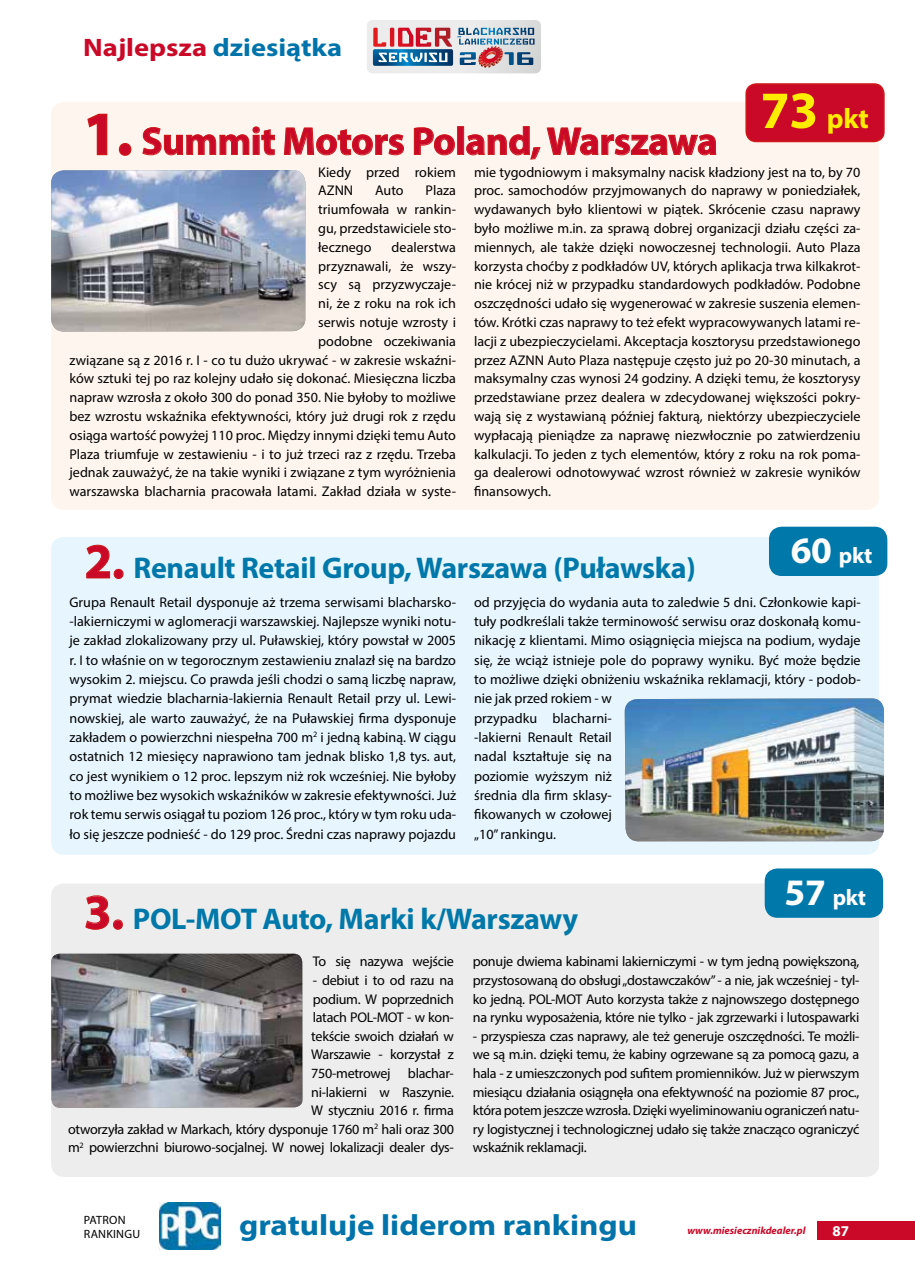
<style>
.page{position:relative;width:915px;height:1263px;background:#fff}
.page>*{position:absolute;margin:0;border:0;box-sizing:border-box;transform-origin:0 0}
.t1{font:700 39px "Myriad Pro";letter-spacing:-.01em;color:#ca0928}
.t2{font:700 30px "Myriad Pro";letter-spacing:-.01em;color:#0078aa}
.t3{font:700 29.4px "Myriad Pro";color:#0074aa;scale:1.12 1}
.t4{font:700 28.2px "Myriad Pro";color:#ffed00}
.t5{font:700 25.35px "Myriad Pro";color:#0074aa;scale:1.12 1}
.t6{font:700 22.5px "Myriad Pro";letter-spacing:-.01em;color:#fff}
.t7{font:700 15px "Myriad Pro";color:#fff}
.t8{font:14.1px/18.8px "Myriad Pro";color:#000;text-align:justify}
.t9{font:14.1px/18.6px "Myriad Pro";letter-spacing:-.02em;color:#000;text-align:right}
.t10{font:12px/13.5px "Myriad Pro";letter-spacing:.02em;color:#000}
.t11{font:italic 700 10.5px "Myriad Pro";color:#ca0928}
.s1{color:#ca0928}
.s2{font-size:61.5px}
.s3{font-size:52.65px}
.s4{font-size:49.5px;color:#ca0928}
.s5{font-size:37.5px}
</style>
<div class="page">
<div style="left:816px;top:1221px;width:98px;height:19px;background:#ca0928"></div>
<div style="left:51px;top:537px;width:827px;height:318px;background:#e6f5fe;border-radius:13px"></div>
<div style="left:51px;top:883px;width:827px;height:294px;background:#ecedec;border-radius:13px"></div>
<div style="left:768px;top:527px;width:119px;height:49px;background:#0078aa;border-radius:13px"></div>
<div style="left:764px;top:868px;width:118px;height:50px;background:#0078aa;border-radius:13px"></div>
<div style="left:51px;top:102px;width:827px;height:408px;background:#fef5ee;border-radius:13px"></div>
<svg style="left:87px;top:113px;width:21px;height:43px"></svg>
<div style="left:119px;top:143px;width:12px;height:13px;border:2px solid #cd171a;border-radius:50%"></div>
<svg style="left:142px;top:126px;width:133px;height:30px"></svg>
<svg style="left:284px;top:127px;width:120px;height:29px"></svg>
<svg style="left:413px;top:127px;width:42px;height:29px"></svg>
<div style="left:457px;top:127px;width:6px;height:27px;border:1px solid #cd171a"></div>
<svg style="left:466px;top:126px;width:74px;height:34px"></svg>
<svg style="left:546px;top:127px;width:170px;height:29px"></svg>
<svg style="left:85px;top:895px;width:24px;height:35px"></svg>
<div style="left:113px;top:920px;width:9px;height:9px;border:1px solid #cd171a;border-radius:50%"></div>
<svg style="left:86px;top:544px;width:24px;height:35px"></svg>
<div style="left:114px;top:569px;width:9px;height:9px;border:1px solid #cd171a;border-radius:50%"></div>
<img style="left:51px;top:170px;width:254px;height:162px">
<img style="left:624px;top:698px;width:259px;height:143px">
<img style="left:51px;top:954px;width:251px;height:154px">
<div style="left:746px;top:84px;width:137px;height:57px;background:#ca0928;border-radius:10px"></div>
<div style="left:745px;top:83px;width:139px;height:59px;border:2px solid #cd171a;border-radius:10px"></div>
<svg style="left:367px;top:20px;width:174px;height:53px;background:#b4b0bd"></svg>
<img style="left:160px;top:1202px;width:60px;height:47px">
<h3 class="t5" style="left:83px;top:31px;width:233px"><span class="s1">Najlepsza</span> dziesiątka</h3>
<h1 class="t1" style="left:83px;top:116px;width:636px"><span class="s2">1.</span> Summit Motors Poland, Warszawa</h1>
<h3 class="t4" style="left:760px;top:100px;width:110px"><span class="s3">73</span> pkt</h3>
<p class="t8" style="left:318px;top:162px;width:139px">Kiedy przed rokiem<br>AZNN</p>
<p class="t8" style="left:318px;top:181px;width:139px;text-indent:107px">Plaza triumfowała w rankin&shy;gu, przedstawiciele sto&shy;łecznego</p>
<p class="t8" style="left:375px;top:181px;width:30px">Auto</p>
<p class="t8" style="left:69px;top:237px;width:388px;text-align:right">dealerstwa<br>przyznawali, że wszy-<br>scy są przyzwyczaje-<br>ni, że z roku na rok ich<br>serwis notuje wzrosty i<br>podobne oczekiwania<br>związane są z 2016 r. I - co tu dużo ukrywać - w zakresie wskaźni&shy;ków sztuki tej po raz kolejny udało się dokonać. Miesięczna liczba napraw wzrosła z około 300 do ponad 350. Nie byłoby to możliwe bez wzrostu wskaźnika efektywności, który już drugi rok z rzędu osiąga wartość powyżej 110 proc. Między innymi dzięki temu Auto Plaza triumfuje w zestawieniu - i to już trzeci raz z rzędu. Trzeba jednak zauważyć, że na takie wyniki i związane z tym wyróżnienia warszawska blacharnia pracowała latami. Zakład działa w syste-</p>
<p class="t8" style="left:474px;top:162px;width:388px">mie tygodniowym i maksymalny nacisk kładziony jest na to, by 70 proc. samochodów przyjmowanych do naprawy w poniedziałek, wydawanych było klientowi w piątek. Skrócenie czasu naprawy było możliwe m.in. za sprawą dobrej organizacji działu części za&shy;miennych, ale także dzięki nowoczesnej technologii. Auto Plaza korzysta choćby z podkładów UV, których aplikacja trwa kilkakrot&shy;nie krócej niż w przypadku standardowych podkładów. Podobne oszczędności udało się wygenerować w zakresie suszenia elemen&shy;tów. Krótki czas naprawy to też efekt wypracowywanych latami re&shy;lacji z ubezpieczycielami. Akceptacja kosztorysu przedstawionego przez AZNN Auto Plaza następuje często już po 20-30 minutach, a maksymalny czas wynosi 24 godziny. A dzięki temu, że kosztorysy przedstawiane przez dealera w zdecydowanej większości pokry&shy;wają się z wystawianą później fakturą, niektórzy ubezpieczyciele wypłacają pieniądze za naprawę niezwłocznie po zatwierdzeniu kalkulacji. To jeden z tych elementów, który z roku na rok poma&shy;ga dealerowi odnotowywać wzrost również w zakresie wyników finansowych.</p>
<h2 class="t2" style="left:85px;top:548px;width:612px"><span class="s4">2.</span> Renault Retail Group, Warszawa (Puławska)</h2>
<h3 class="t6" style="left:790px;top:540px;width:83px"><span class="s5">60</span> pkt</h3>
<p class="t8" style="left:69px;top:592px;width:388px;line-height:19.4px">Grupa Renault Retail dysponuje aż trzema serwisami blacharsko--lakierniczymi w aglomeracji warszawskiej. Najlepsze wyniki notu&shy;je zakład zlokalizowany przy ul. Puławskiej, który powstał w 2005 r. I to właśnie on w tegorocznym zestawieniu znalazł się na bardzo wysokim 2. miejscu. Co prawda jeśli chodzi o samą liczbę napraw, prymat wiedzie blacharnia-lakiernia Renault Retail przy ul. Lewi&shy;nowskiej, ale warto zauważyć, że na Puławskiej firma dysponuje zakładem o powierzchni niespełna 700 m<sup>2</sup> i jedną kabiną. W ciągu ostatnich 12 miesięcy naprawiono tam jednak blisko 1,8 tys. aut, co jest wynikiem o 12 proc. lepszym niż rok wcześniej. Nie byłoby to możliwe bez wysokich wskaźników w zakresie efektywności. Już rok temu serwis osiągał tu poziom 126 proc., który w tym roku uda&shy;ło się jeszcze podnieść - do 129 proc. Średni czas naprawy pojazdu</p>
<p class="t8" style="left:474px;top:592px;width:388px;line-height:19.4px;text-align:left">od przyjęcia do wydania auta to zaledwie 5 dni. Członkowie kapi&shy;tuły podkreślali także terminowość serwisu oraz doskonałą komu&shy;nikację z klientami. Mimo osiągnięcia miejsca na podium, wydaje się, że wciąż istnieje pole do poprawy wyniku. Być może będzie to możliwe dzięki obniżeniu wskaźnika reklamacji, który - podob&shy;nie jak przed rokiem - w<br>przypadku blacharni-<br>-lakierni Renault Retail<br>nadal kształtuje się na<br>poziomie wyższym niż<br>średnia dla firm sklasy-<br>fikowanych w czołowej<br>„10” rankingu.</p>
<h2 class="t2" style="left:84px;top:899px;width:495px"><span class="s4">3.</span> POL-MOT Auto, Marki k/Warszawy</h2>
<h3 class="t6" style="left:784px;top:883px;width:83px"><span class="s5">57</span> pkt</h3>
<p class="t9" style="left:313px;top:952px;width:142px">To się nazywa wejście</p>
<p class="t9" style="left:68px;top:971px;width:387px">- debiut i to od razu na<br>podium. W poprzednich<br>latach POL-MOT - w kon-<br>tekście swoich działań w<br>Warszawie - korzystał z<br>750-metrowej blachar-<br>ni-lakierni w Raszynie.<br>W styczniu 2016 r. firma<br>otworzyła zakład w Markach, który dysponuje 1760 m<sup>2</sup> hali oraz 300 m<sup>2</sup> powierzchni biurowo-socjalnej. W nowej lokalizacji dealer dys-</p>
<p class="t8" style="left:472px;top:952px;width:388px">ponuje dwiema kabinami lakierniczymi - w tym jedną powiększoną, przystosowaną do obsługi „dostawczaków” - a nie, jak wcześniej - tyl&shy;ko jedną. POL-MOT Auto korzysta także z najnowszego dostępnego na rynku wyposażenia, które nie tylko - jak zgrzewarki i lutospawarki</p>
<p class="t8" style="left:472px;top:1026px;width:388px">- przyspiesza czas naprawy, ale też generuje oszczędności. Te możli&shy;we są m.in. dzięki temu, że kabiny ogrzewane są za pomocą gazu, a hala - z umieszczonych pod sufitem promienników. Już w pierwszym miesiącu działania osiągnęła ona efektywność na poziomie 87 proc., która potem jeszcze wzrosła. Dzięki wyeliminowaniu ograniczeń natu&shy;ry logistycznej i technologicznej udało się także znacząco ograniczyć wskaźnik reklamacji.</p>
<p class="t10" style="left:84px;top:1213px;width:58px">PATRON<br>RANKINGU</p>
<h3 class="t3" style="left:239px;top:1206px;width:357px">gratuluje liderom rankingu</h3>
<p class="t11" style="left:687px;top:1224px;width:120px">www.miesiecznikdealer.pl</p>
<p class="t7" style="left:832px;top:1221px;width:18px">87</p>
</div>
